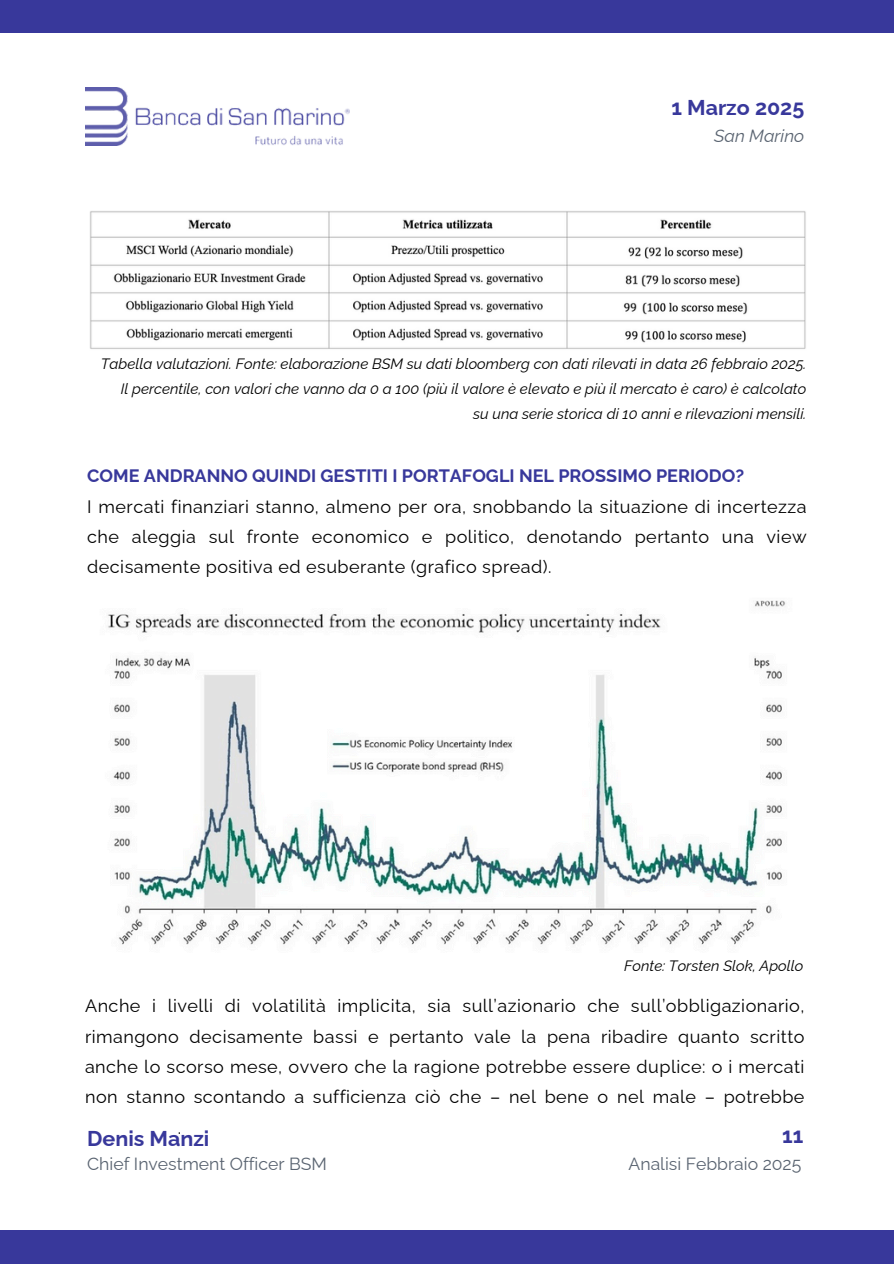
<style>
.page{position:relative;width:894px;height:1264px;background:#fff}
.page>*{position:absolute;margin:0;border:0;box-sizing:border-box;transform-origin:0 0}
.t1{font:700 21.45px "Raleway";color:#38389b}
.t2{font:18px/30.3px "Raleway";letter-spacing:.025em;color:#000}
.t3{font:17.55px "Raleway";color:#5a6471}
.t4{font:italic 17.55px "Raleway";color:#5a6471}
.t5{font:italic 15px "Raleway";color:#000}
.s1{font-weight:700;color:#38389b}
.s2{color:#fff}
</style>
<div class="page">
<div style="left:0;top:0;width:893px;height:33px;background:#38389b"></div>
<img style="left:85px;top:87px;width:264px;height:58px">
<div style="left:0;top:1230px;width:893px;height:33px;background:#38389b"></div>
<img style="left:90px;top:211px;width:716px;height:138px">
<img style="left:108px;top:600px;width:678px;height:345px">
<p class="t1" style="left:671px;top:94px;width:134px">1 Marzo 2025</p>
<h1 class="t4" style="left:714px;top:126px;width:91px">San Marino</h1>
<p class="t5" style="left:101px;top:355px;width:706px">Tabella valutazioni. Fonte: elaborazione BSM su dati bloomberg con dati rilevati in data 26 febbraio 2025.</p>
<p class="t5" style="left:121px;top:380px;width:687px">Il percentile, con valori che vanno da 0 a 100 (più il valore è elevato e più il mercato è caro) è calcolato</p>
<h2 class="t5" style="left:473px;top:404px;width:334px">su una serie storica di 10 anni e rilevazioni mensili.</h2>
<h2 class="t2" style="left:87px;top:460px;width:720px"><span class="s1">COME ANDRANNO QUINDI GESTITI I PORTAFOGLI NEL PROSSIMO PERIODO?<br></span>I mercati finanziari stanno, almeno per ora, snobbando la situazione di incertezza che aleggia sul fronte economico e politico, denotando pertanto una view decisamente positiva ed esuberante (grafico spread).</h2>
<p class="t5" style="left:623px;top:956px;width:181px">Fonte: Torsten Slok, Apollo</p>
<p class="t2" style="left:85px;top:990px;width:720px;text-align:justify">Anche i livelli di volatilità implicita, sia sull’azionario che sull’obbligazionario, rimangono decisamente bassi e pertanto vale la pena ribadire quanto scritto anche lo scorso mese, ovvero che la ragione potrebbe essere duplice: o i mercati non stanno scontando a sufficienza ciò che – nel bene o nel male – potrebbe <span class="s2">succedere</span>.</p>
<h2 class="t3" style="left:87px;top:1153px;width:241px">Chief Investment Officer BSM</h2>
<p class="t1" style="left:782px;top:1122px;width:23px">11</p>
<p class="t1" style="left:87px;top:1125px;width:124px">Denis Manzi</p>
<p class="t3" style="left:628px;top:1153px;width:174px">Analisi Febbraio 2025</p>
</div>
